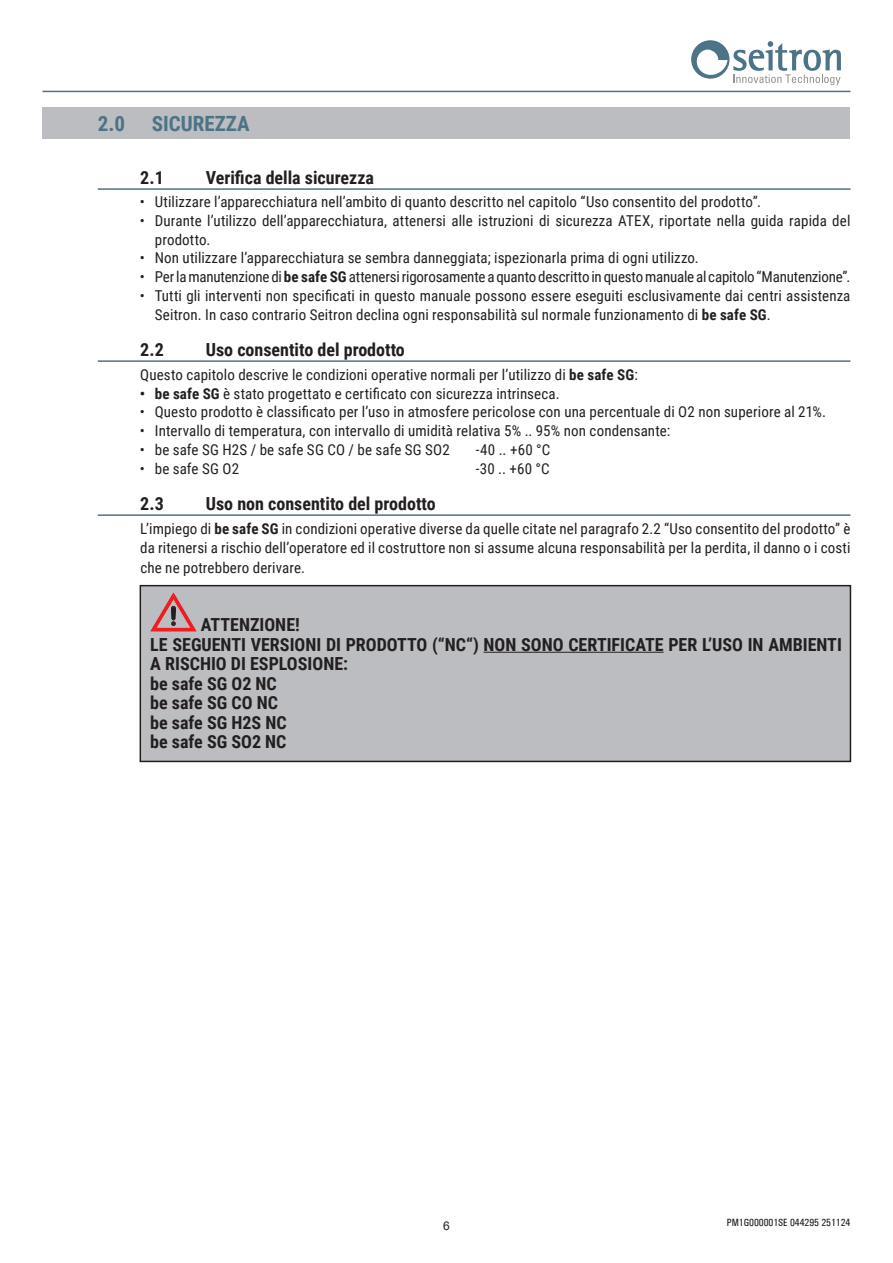
<style>
.page{position:relative;width:893px;height:1263px;background:#fff}
.page>*{position:absolute;margin:0;border:0;box-sizing:border-box;transform-origin:0 0}
.t1{font:700 21px "Roboto Condensed";color:#4d7387}
.t2{font:700 18px/19.5px "Roboto Condensed";color:#231f20}
.t3{font:15px/18.8px "Roboto Condensed";letter-spacing:.005em;color:#231f20}
.t4{font:15px "Roboto Condensed";letter-spacing:-.015em;color:#231f20}
.t5{font:12px "Arial";color:#231f20}
.t6{font:500 condensed 10.5px "Univers";color:#231f20}
.s1{font-weight:700}
</style>
<div class="page">
<hr style="left:43px;top:91px;width:807px;height:1px;background:#4d7387">
<svg style="left:691px;top:40px;width:150px;height:45px"></svg>
<div style="left:43px;top:107px;width:807px;height:31px;background:#bcbdc0"></div>
<hr style="left:98px;top:188px;width:752px;height:2px;background:#4d7387">
<hr style="left:98px;top:360px;width:752px;height:2px;background:#4d7387">
<hr style="left:98px;top:514px;width:752px;height:2px;background:#4d7387">
<div style="left:140px;top:586px;width:710px;height:175px;background:#bcbdc0"></div>
<div style="left:140px;top:585px;width:711px;height:177px;border:2px solid #231f20"></div>
<hr style="left:484px;top:652px;width:180px;height:1px;background:#231f20">
<svg style="left:150px;top:592px;width:46px;height:39px"></svg>
<h1 class="t1" style="left:98px;top:108px;width:29px">2.0</h1>
<h1 class="t1" style="left:152px;top:108px;width:99px">SICUREZZA</h1>
<p class="t2" style="left:140px;top:167px;width:25px">2.1</p>
<p class="t2" style="left:206px;top:167px;width:170px">Verifica della sicurezza</p>
<p class="t3" style="left:140px;top:192px;width:623px">• Utilizzare l’apparecchiatura nell’ambito di quanto descritto nel capitolo “Uso consentito del prodotto”.</p>
<p class="t3" style="left:155px;top:211px;width:697px;text-indent:-15px">• Durante l’utilizzo dell’apparecchiatura, attenersi alle istruzioni di sicurezza ATEX, riportate nella guida rapida del prodotto.</p>
<p class="t3" style="left:140px;top:248px;width:561px">• Non utilizzare l’apparecchiatura se sembra danneggiata; ispezionarla prima di ogni utilizzo.</p>
<p class="t4" style="left:140px;top:266px;width:712px">• Perlamanutenzionedi<span class="s1">be safe SG</span>attenersirigorosamente aquantodescrittoinquestomanuale al capitolo“Manutenzione”.</p>
<p class="t3" style="left:155px;top:286px;width:697px;text-indent:-15px">• Tutti gli interventi non specificati in questo manuale possono essere eseguiti esclusivamente dai centri assistenza<br>Seitron. In caso contrario Seitron declina ogni responsabilità sul normale funzionamento di <span class="s1">be safe SG</span>.</p>
<p class="t2" style="left:140px;top:339px;width:25px">2.2</p>
<p class="t2" style="left:206px;top:339px;width:201px">Uso consentito del prodotto</p>
<p class="t3" style="left:140px;top:365px;width:499px">Questo capitolo descrive le condizioni operative normali per l’utilizzo di <span class="s1">be safe SG</span>:</p>
<p class="t3" style="left:140px;top:383px;width:421px"><span class="s1">• be safe SG</span> è stato progettato e certificato con sicurezza intrinseca.</p>
<p class="t3" style="left:140px;top:402px;width:688px">• Questo prodotto è classificato per l’uso in atmosfere pericolose con una percentuale di O2 non superiore al 21%.</p>
<p class="t3" style="left:140px;top:421px;width:532px">• Intervallo di temperatura, con intervallo di umidità relativa 5% .. 95% non condensante:</p>
<p class="t3" style="left:140px;top:440px;width:312px">• be safe SG H2S / be safe SG CO / be safe SG SO2</p>
<p class="t3" style="left:476px;top:440px;width:76px">-40 .. +60 °C</p>
<p class="t3" style="left:140px;top:458px;width:101px">• be safe SG O2</p>
<p class="t3" style="left:476px;top:458px;width:75px">-30 .. +60 °C</p>
<p class="t2" style="left:140px;top:493px;width:25px">2.3</p>
<p class="t2" style="left:206px;top:493px;width:231px">Uso non consentito del prodotto</p>
<p class="t3" style="left:140px;top:518px;width:712px;line-height:19.5px;text-align:justify">L’impiego di <span class="s1">be safe SG</span> in condizioni operative diverse da quelle citate nel paragrafo 2.2 “Uso consentito del prodotto” è da ritenersi a rischio dell’operatore ed il costruttore non si assume alcuna responsabilità per la perdita, il danno o i costi che ne potrebbero derivare.</p>
<p class="t2" style="left:150px;top:615px;width:693px;text-indent:50px">ATTENZIONE!<br>LE SEGUENTI VERSIONI DI PRODOTTO (“NC“) NON SONO CERTIFICATE PER L’USO IN AMBIENTI<br>A RISCHIO DI ESPLOSIONE:<br>be safe SG O2 NC<br>be safe SG CO NC<br>be safe SG H2S NC<br>be safe SG SO2 NC</p>
<p class="t5" style="left:443px;top:1217px;width:8px">6</p>
<p class="t6" style="left:727px;top:1216px;width:125px">PM1G000001SE 044295 251124</p>
</div>
